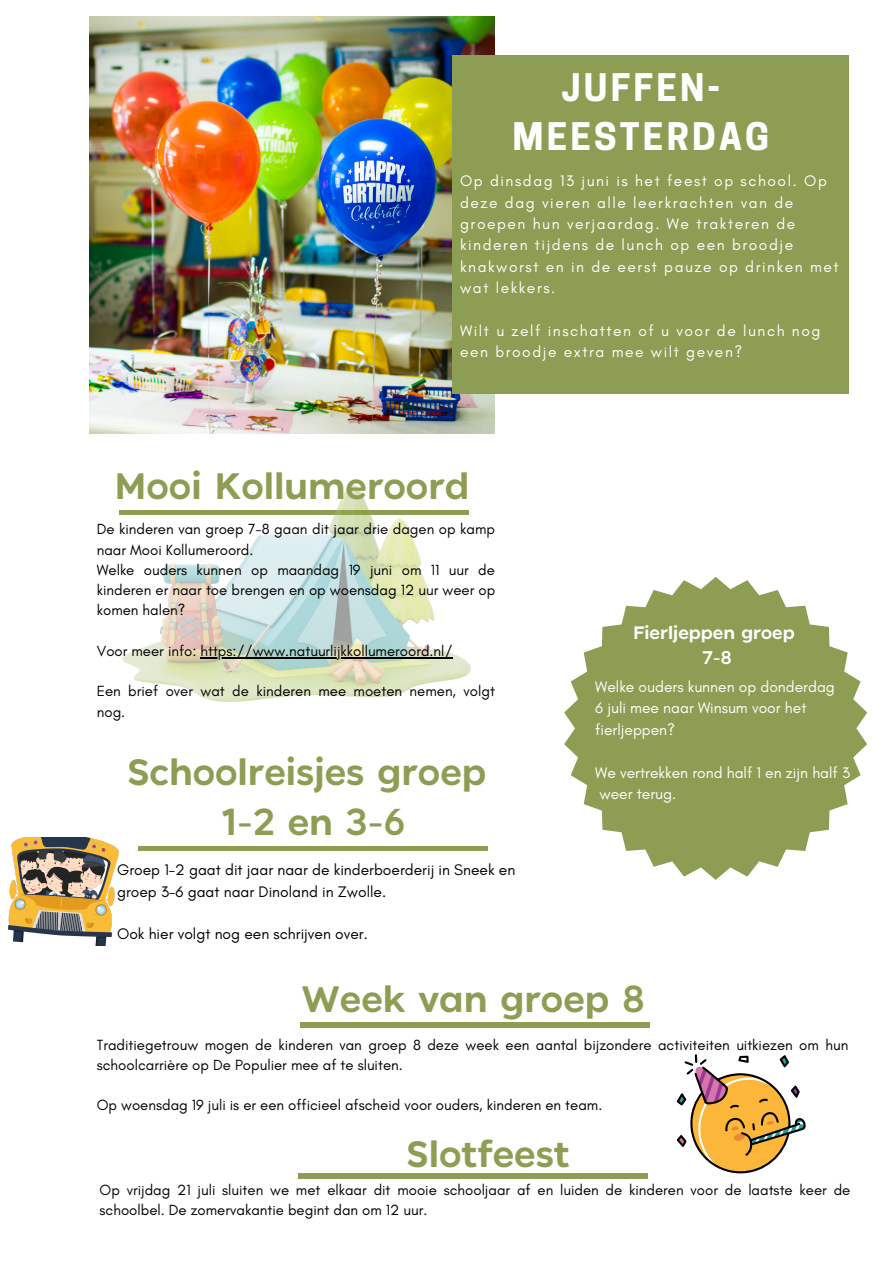
<style>
.page{position:relative;width:893px;height:1264px;background:#fff}
.page>*{position:absolute;margin:0;border:0;box-sizing:border-box;transform-origin:0 0}
.t1{font:700 36.75px "JT Marnie";color:#8e9d54}
.t2{font:700 35.7px/49.5px "Cooper Hewitt";letter-spacing:.09em;color:#fff;text-align:center}
.t3{font:700 18px "JT Marnie";color:#fff}
.t4{font:15.6px/21.3px "Glacial Indifference";letter-spacing:.1em;color:#fff}
.t5{font:15.6px/21.3px "Glacial Indifference";color:#000}
.t6{font:15.6px "Glacial Indifference";color:#fff}
.t7{font:15px/20.2px "Glacial Indifference";color:#000}
</style>
<div class="page">
<img style="left:89px;top:17px;width:405px;height:417px">
<div style="left:451px;top:56px;width:397px;height:338px;background:#8e9d54"></div>
<hr style="left:119px;top:510px;width:349px;height:4px;background:#8e9d54">
<hr style="left:138px;top:846px;width:350px;height:4px;background:#8e9d54">
<div style="left:300px;top:1022px;width:350px;height:5px;background:#8e9d54"></div>
<svg style="left:564px;top:577px;width:303px;height:302px;fill:#8e9d54"></svg>
<hr style="left:298px;top:1173px;width:349px;height:4px;background:#8e9d54">
<img style="left:122px;top:484px;width:348px;height:217px">
<img style="left:8px;top:837px;width:111px;height:108px">
<svg style="left:676px;top:1054px;width:129px;height:119px"></svg>
<hr style="left:200px;top:657px;width:252px;height:1px;background:#000">
<p class="t2" style="left:512px;top:67px;width:258px">JUFFEN-<br>MEESTERDAG</p>
<p class="t4" style="left:460px;top:170px;width:380px">Op dinsdag 13 juni is het feest op school. Op deze dag vieren alle leerkrachten van de groepen hun verjaardag. We trakteren de kinderen tijdens de lunch op een broodje knakworst en in de eerst pauze op drinken met wat lekkers.</p>
<p class="t4" style="left:460px;top:319px;width:362px">Wilt u zelf inschatten of u voor de lunch nog een broodje extra mee wilt geven?</p>
<p class="t1" style="left:114px;top:470px;width:356px">Mooi Kollumeroord</p>
<p class="t7" style="left:97px;top:519px;width:400px">De kinderen van groep 7-8 gaan dit jaar drie dagen op kamp naar Mooi Kollumeroord.</p>
<p class="t7" style="left:97px;top:559px;width:400px;text-align:justify">Welke ouders kunnen op maandag 19 juni om 11 uur de kinderen er naar toe brengen en op woensdag 12 uur weer op komen halen?</p>
<p class="t7" style="left:97px;top:640px;width:357px">Voor meer info: https://www.natuurlijkkollumeroord.nl/</p>
<p class="t7" style="left:97px;top:681px;width:399px">Een brief over wat de kinderen mee moeten nemen, volgt nog.</p>
<p class="t1" style="left:127px;top:755px;width:360px">Schoolreisjes groep</p>
<p class="t1" style="left:222px;top:805px;width:184px">1-2 en 3-6</p>
<p class="t5" style="left:117px;top:859px;width:400px">Groep 1-2 gaat dit jaar naar de kinderboerderij in Sneek en groep 3-6 gaat naar Dinoland in Zwolle.</p>
<p class="t5" style="left:117px;top:923px;width:252px">Ook hier volgt nog een schrijven over.</p>
<p class="t3" style="left:633px;top:625px;width:163px">Fierljeppen groep</p>
<p class="t3" style="left:702px;top:649px;width:31px">7-8</p>
<p class="t6" style="left:595px;top:677px;width:241px">Welke ouders kunnen op donderdag</p>
<p class="t6" style="left:595px;top:698px;width:213px">6 juli mee naar Winsum voor het</p>
<p class="t6" style="left:595px;top:720px;width:81px">fierljeppen?</p>
<p class="t6" style="left:595px;top:762px;width:256px">We vertrekken rond half 1 en zijn half 3</p>
<p class="t6" style="left:599px;top:784px;width:78px">weer terug.</p>
<p class="t1" style="left:301px;top:982px;width:344px">Week van groep 8</p>
<p class="t7" style="left:97px;top:1034px;width:753px">Traditiegetrouw mogen de kinderen van groep 8 deze week een aantal bijzondere activiteiten uitkiezen om hun schoolcarrière op De Populier mee af te sluiten.</p>
<p class="t7" style="left:97px;top:1094px;width:507px">Op woensdag 19 juli is er een officieel afscheid voor ouders, kinderen en team.</p>
<p class="t1" style="left:406px;top:1137px;width:165px">Slotfeest</p>
<p class="t7" style="left:99px;top:1179px;width:752px">Op vrijdag 21 juli sluiten we met elkaar dit mooie schooljaar af en luiden de kinderen voor de laatste keer de schoolbel. De zomervakantie begint dan om 12 uur.</p>
</div>
